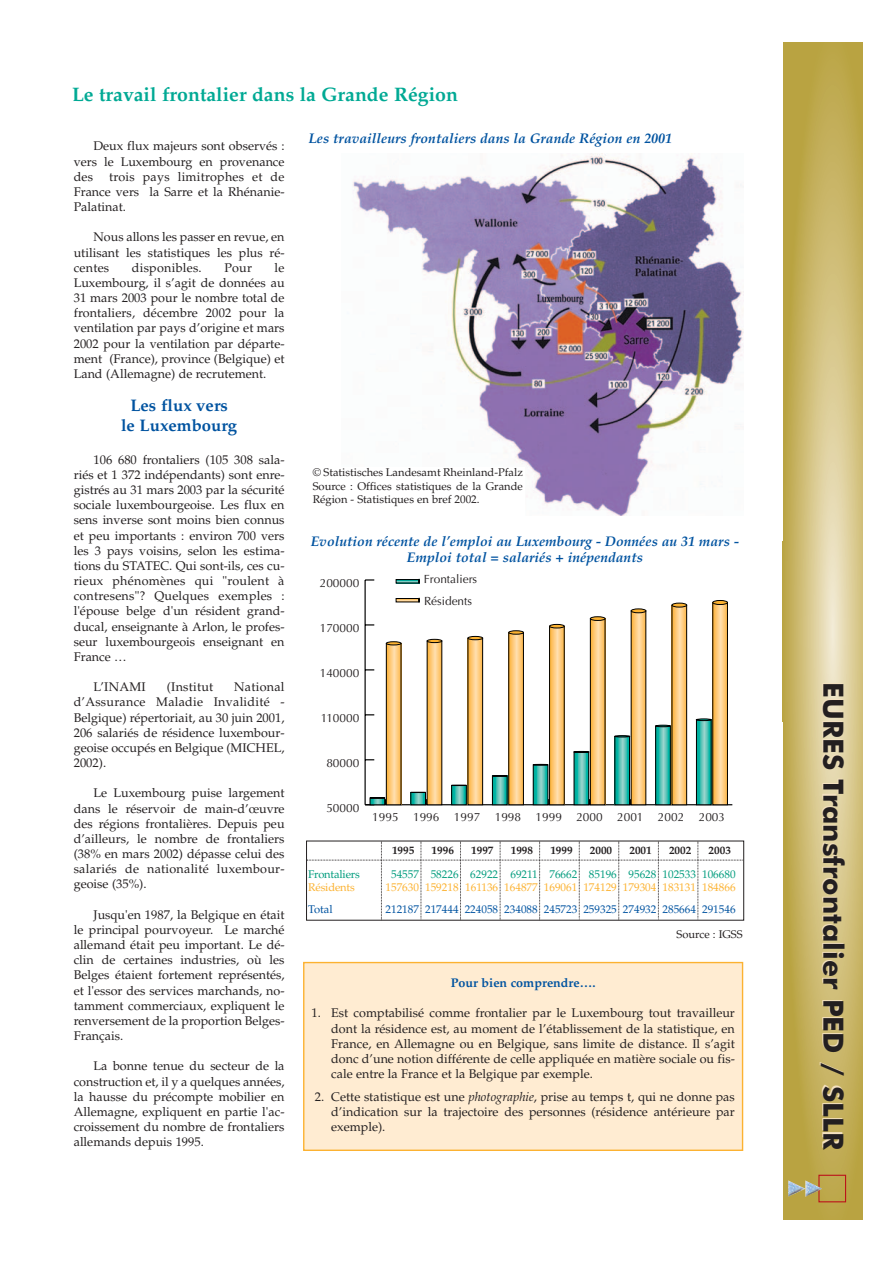
<style>
.page{position:relative;width:893px;height:1263px;background:#fff}
.page>*{position:absolute;margin:0;border:0;box-sizing:border-box;transform-origin:0 0}
.t1{font:700 27.9px "Futura BT";color:#231f20}
.t2{font:700 19.5px "Palatino";color:#00a994}
.t3{font:700 16.8px/20.2px "Palatino";color:#0053a0;text-align:center}
.t4{font:italic 700 13.95px/16.8px "Palatino";color:#0053a0;text-align:center}
.t5{font:12.6px/15.1px "Palatino";color:#231f20;text-align:justify}
.t6{font:12.6px "Palatino";letter-spacing:.02em;color:#231f20}
.t7{font:700 12.6px "Palatino";color:#0053a0}
.t8{font:11.85px "Optima";color:#231f20}
.t9{font:11.1px/13.5px "Palatino";color:#231f20;text-align:justify}
.t10{font:11.1px "Palatino";color:#fcb231}
.t11{font:11.1px "Palatino";color:#0053a0}
.t12{font:11.1px "Palatino";color:#009c7d}
.t13{font:700 11.1px "Palatino";color:#231f20}
.s1{font-style:italic}
</style>
<div class="page">
<svg style="left:782px;top:42px;width:80px;height:1178px;background:#ccba71"></svg>
<div style="left:818px;top:1175px;width:28px;height:27px;border:1px solid #bb131a"></div>
<img style="left:788px;top:1180px;width:33px;height:17px">
<img style="left:353px;top:153px;width:390px;height:362px">
<div style="left:311px;top:467px;width:213px;height:54px;background:#fff"></div>
<hr style="left:365px;top:804px;width:367px;height:1px;background:#000">
<hr style="left:364px;top:580px;width:2px;height:225px;background:#000">
<svg style="left:366px;top:624px;width:8px;height:2px"></svg>
<svg style="left:365px;top:579px;width:9px;height:2px"></svg>
<div style="left:396px;top:598px;width:23px;height:4px;border:1px solid #000"></div>
<svg style="left:388px;top:645px;width:11px;height:158px;background:#fdce84"></svg>
<div style="left:386px;top:643px;width:15px;height:162px;border:1px solid #000"></div>
<svg style="left:386px;top:641px;width:15px;height:4px"></svg>
<svg style="left:429px;top:643px;width:11px;height:160px;background:#fece85"></svg>
<svg style="left:427px;top:639px;width:15px;height:4px"></svg>
<svg style="left:469px;top:640px;width:12px;height:163px;background:#fecc80"></svg>
<div style="left:467px;top:638px;width:16px;height:167px;border:1px solid #000"></div>
<svg style="left:467px;top:636px;width:16px;height:4px"></svg>
<svg style="left:510px;top:634px;width:11px;height:169px;background:#fece83"></svg>
<svg style="left:508px;top:630px;width:15px;height:5px"></svg>
<svg style="left:551px;top:628px;width:11px;height:175px;background:#fece84"></svg>
<div style="left:549px;top:626px;width:15px;height:179px;border:1px solid #000"></div>
<svg style="left:549px;top:624px;width:15px;height:4px"></svg>
<svg style="left:592px;top:620px;width:11px;height:183px;background:#fece84"></svg>
<div style="left:590px;top:618px;width:15px;height:187px;border:1px solid #000"></div>
<svg style="left:590px;top:616px;width:15px;height:5px"></svg>
<svg style="left:633px;top:613px;width:11px;height:190px;background:#fece85"></svg>
<svg style="left:631px;top:609px;width:15px;height:4px"></svg>
<svg style="left:673px;top:607px;width:12px;height:196px;background:#fdcc80"></svg>
<div style="left:671px;top:605px;width:16px;height:200px;border:1px solid #000"></div>
<svg style="left:671px;top:603px;width:16px;height:4px"></svg>
<svg style="left:714px;top:604px;width:11px;height:199px;background:#fece83"></svg>
<svg style="left:712px;top:600px;width:15px;height:5px"></svg>
<div style="left:396px;top:579px;width:23px;height:4px;border:1px solid #000"></div>
<svg style="left:365px;top:797px;width:21px;height:8px"></svg>
<svg style="left:412px;top:794px;width:12px;height:9px"></svg>
<div style="left:410px;top:792px;width:16px;height:13px;border:1px solid #000"></div>
<svg style="left:410px;top:792px;width:16px;height:1px"></svg>
<svg style="left:453px;top:787px;width:11px;height:16px"></svg>
<div style="left:451px;top:785px;width:15px;height:20px;border:1px solid #000"></div>
<svg style="left:451px;top:785px;width:16px;height:1px"></svg>
<svg style="left:494px;top:778px;width:11px;height:25px"></svg>
<div style="left:492px;top:776px;width:15px;height:29px;border:1px solid #000"></div>
<svg style="left:492px;top:775px;width:15px;height:2px"></svg>
<svg style="left:535px;top:767px;width:11px;height:36px"></svg>
<div style="left:533px;top:765px;width:15px;height:40px;border:1px solid #000"></div>
<svg style="left:533px;top:764px;width:15px;height:1px"></svg>
<svg style="left:575px;top:754px;width:12px;height:49px"></svg>
<div style="left:573px;top:752px;width:16px;height:53px;border:1px solid #000"></div>
<svg style="left:573px;top:751px;width:16px;height:2px"></svg>
<svg style="left:616px;top:738px;width:11px;height:65px"></svg>
<div style="left:614px;top:736px;width:15px;height:69px;border:1px solid #000"></div>
<svg style="left:614px;top:735px;width:16px;height:2px"></svg>
<svg style="left:657px;top:728px;width:11px;height:75px"></svg>
<div style="left:655px;top:726px;width:15px;height:79px;border:1px solid #000"></div>
<svg style="left:655px;top:725px;width:15px;height:2px"></svg>
<svg style="left:698px;top:722px;width:11px;height:81px"></svg>
<div style="left:696px;top:720px;width:15px;height:85px;border:1px solid #000"></div>
<svg style="left:696px;top:719px;width:15px;height:2px"></svg>
<svg style="left:307px;top:842px;width:436px;height:79px"></svg>
<div style="left:304px;top:963px;width:438px;height:187px;background:#ffecd2"></div>
<div style="left:303px;top:962px;width:440px;height:189px;border:1px solid #fcb231"></div>
<h2 class="t2" style="left:72px;top:87px;width:387px">Le travail frontalier dans la Grande Région</h2>
<p class="t5" style="left:74px;top:140px;width:212px;text-indent:20px">Deux flux majeurs sont observés : vers le Luxembourg en provenance des</p>
<p class="t5" style="left:74px;top:170px;width:212px;text-indent:35px">trois pays limitrophes et de France vers la Sarre et la Rhénanie-Palatinat.</p>
<p class="t5" style="left:74px;top:231px;width:212px;text-indent:20px">Nous allons les passer en revue, en utilisant les statistiques les plus ré&shy;centes</p>
<p class="t5" style="left:74px;top:261px;width:212px;text-indent:201px">le Luxembourg, il s’agit de données au 31 mars 2003 pour le nombre total de frontaliers, décembre 2002 pour la ventilation par pays d’origine et mars 2002 pour la ventilation par départe&shy;ment (France), province (Belgique) et Land (Allemagne) de recrutement.</p>
<h3 class="t3" style="left:121px;top:397px;width:118px">Les flux vers<br>le Luxembourg</h3>
<p class="t5" style="left:74px;top:453px;width:212px;text-indent:20px">106 680 frontaliers (105 308 sala&shy;riés et 1 372 indépendants) sont enre&shy;gistrés au 31 mars 2003 par la sécurité sociale luxembourgeoise. Les flux en sens inverse sont moins bien connus et peu importants : environ 700 vers les 3 pays voisins, selon les estima&shy;tions du STATEC. Qui sont-ils, ces cu&shy;rieux phénomènes qui "roulent à contresens"? Quelques exemples : l'épouse belge d'un résident grand&shy;ducal, enseignante à Arlon, le profes&shy;seur luxembourgeois enseignant en France …</p>
<p class="t5" style="left:93px;top:681px;width:54px">L’INAMI</p>
<p class="t6" style="left:167px;top:682px;width:48px">(Institut</p>
<p class="t6" style="left:132px;top:262px;width:71px">disponibles.</p>
<p class="t5" style="left:224px;top:261px;width:29px">Pour</p>
<p class="t5" style="left:74px;top:681px;width:212px;text-indent:160px">National d’Assurance Maladie Invalidité - Belgique) répertoriait, au 30 juin 2001, 206 salariés de résidence luxembour&shy;geoise occupés en Belgique (MICHEL, 2002).</p>
<p class="t5" style="left:74px;top:787px;width:212px;text-indent:20px">Le Luxembourg puise largement dans le réservoir de main-d’œuvre des régions frontalières. Depuis peu d’ailleurs, le nombre de frontaliers (38% en mars 2002) dépasse celui des salariés de nationalité luxembour&shy;geoise (35%).</p>
<p class="t5" style="left:74px;top:908px;width:212px;text-indent:20px">Jusqu'en 1987, la Belgique en était le principal pourvoyeur. Le marché allemand était peu important. Le dé&shy;clin de certaines industries, où les Belges étaient fortement représentés, et l'essor des services marchands, no&shy;tamment commerciaux, expliquent le renversement de la proportion Belges-Français.</p>
<p class="t5" style="left:74px;top:1060px;width:212px;text-indent:20px">La bonne tenue du secteur de la construction et, il y a quelques années, la hausse du précompte mobilier en Allemagne, expliquent en partie l'ac&shy;croissement du nombre de frontaliers allemands depuis 1995.</p>
<p class="t4" style="left:308px;top:131px;width:365px">Les travailleurs frontaliers dans la Grande Région en 2001</p>
<p class="t9" style="left:313px;top:467px;width:212px">© Statistisches Landesamt Rheinland-Pfalz Source : Offices statistiques de la Grande Région - Statistiques en bref 2002.</p>
<p class="t4" style="left:311px;top:534px;width:430px">Evolution récente de l’emploi au Luxembourg - Données au 31 mars -<br>Emploi total = salariés + inépendants</p>
<p class="t8" style="left:320px;top:578px;width:41px">200000</p>
<p class="t8" style="left:320px;top:623px;width:41px">170000</p>
<p class="t8" style="left:320px;top:668px;width:41px">140000</p>
<p class="t8" style="left:321px;top:713px;width:40px">110000</p>
<p class="t8" style="left:424px;top:574px;width:55px">Frontaliers</p>
<p class="t8" style="left:424px;top:596px;width:50px">Résidents</p>
<p class="t8" style="left:326px;top:758px;width:34px">80000</p>
<p class="t8" style="left:326px;top:803px;width:34px">50000</p>
<p class="t8" style="left:372px;top:812px;width:354px">1995 1996 1997 1998 1999 2000 2001 2002 2003</p>
<p class="t13" style="left:392px;top:846px;width:24px">1995</p>
<p class="t13" style="left:431px;top:846px;width:24px">1996</p>
<p class="t13" style="left:471px;top:846px;width:24px">1997</p>
<p class="t13" style="left:510px;top:846px;width:24px">1998</p>
<p class="t13" style="left:550px;top:846px;width:24px">1999</p>
<p class="t13" style="left:590px;top:846px;width:24px">2000</p>
<p class="t13" style="left:629px;top:846px;width:24px">2001</p>
<p class="t13" style="left:669px;top:846px;width:24px">2002</p>
<p class="t13" style="left:708px;top:846px;width:24px">2003</p>
<p class="t12" style="left:308px;top:870px;width:53px">Frontaliers</p>
<p class="t12" style="left:391px;top:870px;width:346px">54557 58226 62922 69211 76662 85196 95628 102533 106680</p>
<p class="t10" style="left:308px;top:883px;width:48px">Résidents</p>
<p class="t10" style="left:385px;top:883px;width:351px">157630 159218 161136 164877 169061 174129 179304 183131 184866</p>
<p class="t11" style="left:308px;top:905px;width:26px">Total</p>
<p class="t11" style="left:385px;top:905px;width:351px">212187 217444 224058 234088 245723 259325 274932 285664 291546</p>
<p class="t9" style="left:676px;top:929px;width:68px">Source : IGSS</p>
<p class="t7" style="left:451px;top:978px;width:146px">Pour bien comprendre….</p>
<p class="t5" style="left:331px;top:1007px;width:405px;text-indent:-20px">1. Est comptabilisé comme frontalier par le Luxembourg tout travailleur dont la résidence est, au moment de l’établissement de la statistique, en France, en Allemagne ou en Belgique, sans limite de distance. Il s’agit donc d’une notion différente de celle appliquée en matière sociale ou fis&shy;cale entre la France et la Belgique par exemple.</p>
<p class="t5" style="left:331px;top:1091px;width:405px;text-indent:-16px">2. Cette statistique est une <span class="s1">photographie</span>, prise au temps t, qui ne donne pas d’indication sur la trajectoire des personnes (résidence antérieure par exemple).</p>
<h1 class="t1" style="left:845px;top:682px;width:469px;rotate:90deg">EURES Transfrontalier PED / SLLR</h1>
</div>
